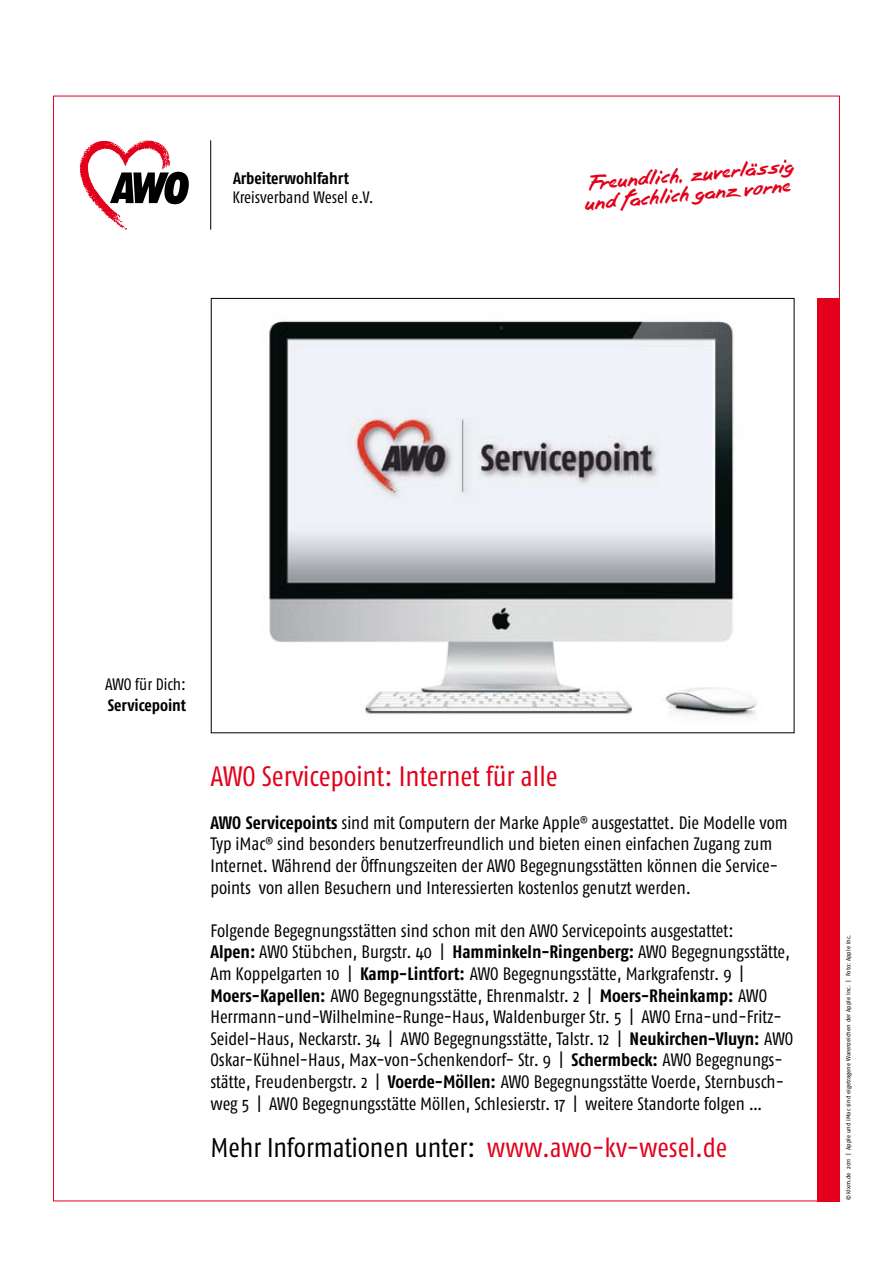
<style>
.page{position:relative;width:893px;height:1263px;background:#fff}
.page>*{position:absolute;margin:0;border:0;box-sizing:border-box;transform-origin:0 0}
.t1{font:28.05px "Fago Co";color:#e2001a}
.t2{font:27px "Fago Co";color:#000}
.t3{font:21px/19.5px "Font Box Hand Schriften Squiso";color:#e2001a}
.t4{font:18px/21.6px "Fago Co";color:#000}
.t5{font:16.5px "Fago Co";color:#000}
.t6{font:700 16.5px "Fago Co";color:#000}
.t7{font:6px "Fago No";color:#000}
.s1{font-weight:700}
.s2{color:#e2001a}
</style>
<div class="page">
<svg style="left:80px;top:140px;width:109px;height:90px"></svg>
<hr style="left:210px;top:140px;width:1px;height:90px;background:#000">
<div style="left:817px;top:298px;width:23px;height:903px;background:#e2001a"></div>
<img style="left:263px;top:320px;width:494px;height:397px">
<p class="t6" style="left:233px;top:169px;width:117px">Arbeiterwohlfahrt</p>
<p class="t5" style="left:232px;top:188px;width:143px">Kreisverband Wesel e.V.</p>
<p class="t3" style="left:581px;top:174px;width:213px;rotate:-5deg">Freundlich, zuverlässig und fachlich ganz vorne</p>
<p class="t5" style="left:105px;top:674px;width:82px">AWO für Dich:</p>
<p class="t6" style="left:108px;top:695px;width:80px">Servicepoint</p>
<h1 class="t1" style="left:210px;top:760px;width:349px">AWO Servicepoint: Internet für alle</h1>
<p class="t4" style="left:210px;top:812px;width:579px"><span class="s1">AWO Servicepoints</span> sind mit Computern der Marke Apple<sup>®</sup> ausgestattet. Die Modelle vom Typ iMac<sup>®</sup> sind besonders benutzerfreundlich und bieten einen einfachen Zugang zum Internet. Während der Öffnungszeiten der AWO Begegnungsstätten können die Service&shy;points von allen Besuchern und Interessierten kostenlos genutzt werden.</p>
<p class="t4" style="left:210px;top:920px;width:584px">Folgende Begegnungsstätten sind schon mit den AWO Servicepoints ausgestattet:<br><span class="s1">Alpen:</span> AWO Stübchen, Burgstr. 40 | <span class="s1">Hamminkeln-Ringenberg:</span> AWO Begegnungsstätte, Am Koppelgarten 10 | <span class="s1">Kamp-Lintfort:</span> AWO Begegnungsstätte, Markgrafenstr. 9 | <span class="s1">Moers-Kapellen:</span> AWO Begegnungsstätte, Ehrenmalstr. 2 | <span class="s1">Moers-Rheinkamp:</span> AWO Herrmann-und-Wilhelmine-Runge-Haus, Waldenburger Str. 5 | AWO Erna-und-Fritz-Seidel-Haus, Neckarstr. 34 | AWO Begegnungsstätte, Talstr. 12 | <span class="s1">Neukirchen-Vluyn:</span> AWO Oskar-Kühnel-Haus, Max-von-Schenkendorf- Str. 9 | <span class="s1">Schermbeck:</span> AWO Begegnungs&shy;stätte, Freudenbergstr. 2 | <span class="s1">Voerde-Möllen:</span> AWO Begegnungsstätte Voerde, Sternbusch&shy;weg 5 | AWO Begegnungsstätte Möllen, Schlesierstr. 17 | weitere Standorte folgen …</p>
<h2 class="t2" style="left:210px;top:1132px;width:518px">Mehr Informationen unter: <span class="s2">www.awo-kv-wesel.de</span></h2>
<p class="t7" style="left:845px;top:1200px;width:267px;rotate:-90deg">© klxm.de 2011 | Apple und iMac sind eigetragene Warenzeichen der Apple Inc. | Foto: Apple Inc.</p>
</div>
